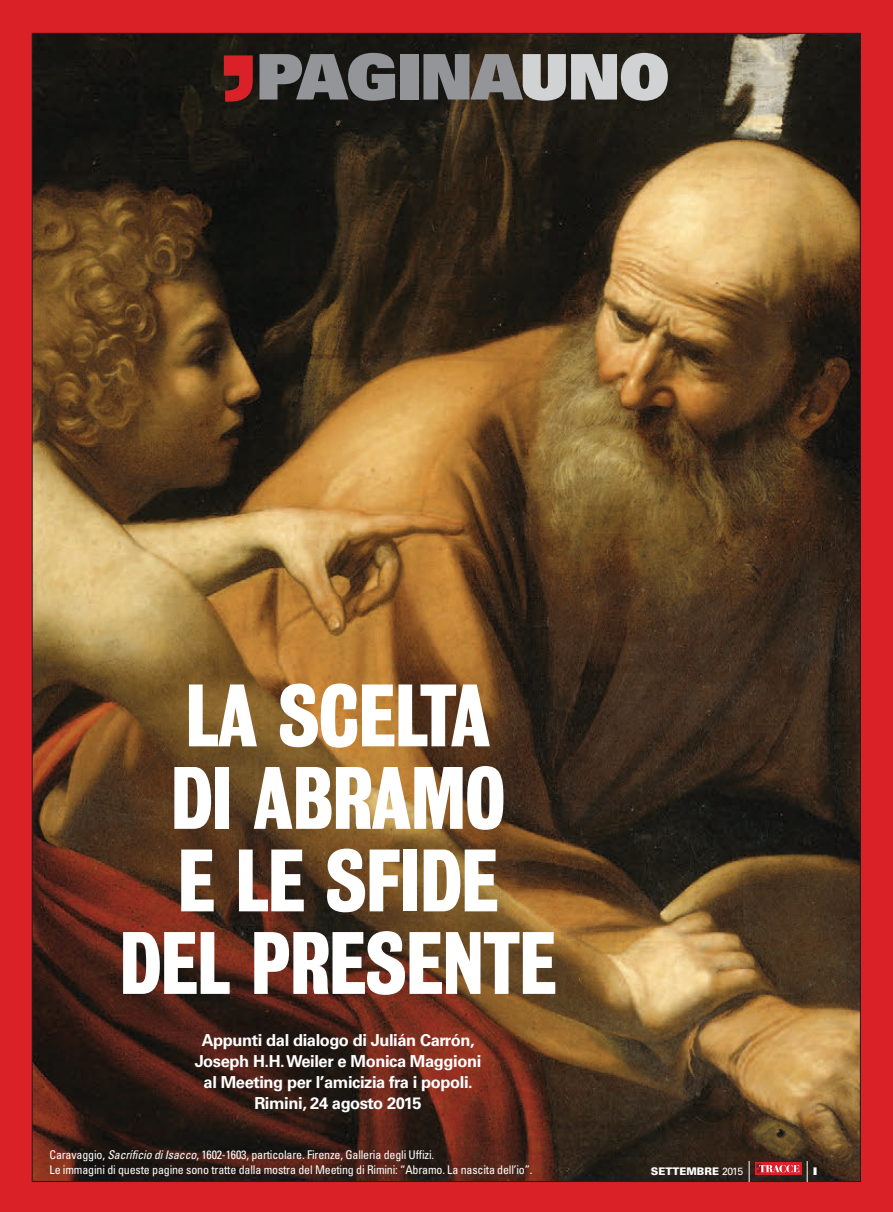
<style>
.page{position:relative;width:893px;height:1212px;background:#da2128}
.page>*{position:absolute;margin:0;border:0;box-sizing:border-box;transform-origin:0 0}
.t1{font:80.55px/82.5px "Bureau Grot Three Seven";letter-spacing:-.01em;color:#fff;text-align:center}
.t2{font:900 63px "Univers";letter-spacing:-.015em;color:#939598}
.t3{font:700 16.5px/21px "Univers";letter-spacing:-.025em;color:#fff;text-align:center}
.t4{font:condensed 12px/15px "Univers";letter-spacing:-.015em;color:#fff}
.t5{font:900 10.5px "Univers";color:#fff}
.t6{font:900 10.5px "Univers";color:#fff}
.s1{color:#d1d2d4}
.s2{font-style:italic}
.s3{font-weight:400}
</style>
<div class="page">
<img style="left:34px;top:35px;width:825px;height:1145px">
<svg style="left:749px;top:1161px;width:1px;height:21px"></svg>
<svg style="left:755px;top:1162px;width:47px;height:12px"></svg>
<svg style="left:756px;top:1164px;width:43px;height:8px"></svg>
<svg style="left:807px;top:1161px;width:1px;height:21px"></svg>
<svg style="left:224px;top:55px;width:29px;height:47px"></svg>
<h2 class="t2" style="left:256px;top:54px;width:415px">PAGINA<span class="s1">UNO</span></h2>
<h1 class="t1" style="left:119px;top:677px;width:438px">LA SCELTA<br>DI ABRAMO<br>E LE SFIDE<br>DEL PRESENTE</h1>
<h3 class="t3" style="left:195px;top:1031px;width:288px">Appunti dal dialogo di Julián Carrón, Joseph H.H. Weiler e Monica Maggioni al Meeting per l’amicizia fra i popoli.<br>Rimini, 24 agosto 2015</h3>
<p class="t4" style="left:50px;top:1148px;width:484px">Caravaggio, <span class="s2">Sacrificio di Isacco</span>, 1602-1603, particolare. Firenze, Galleria degli Uffizi.<br>Le immagini di queste pagine sono tratte dalla mostra del Meeting di Rimini: “Abramo. La nascita dell’io”.</p>
<p class="t5" style="left:651px;top:1167px;width:94px">SETTEMBRE <span class="s3">2015</span></p>
<p class="t6" style="left:813px;top:1167px;width:6px">I</p>
</div>
